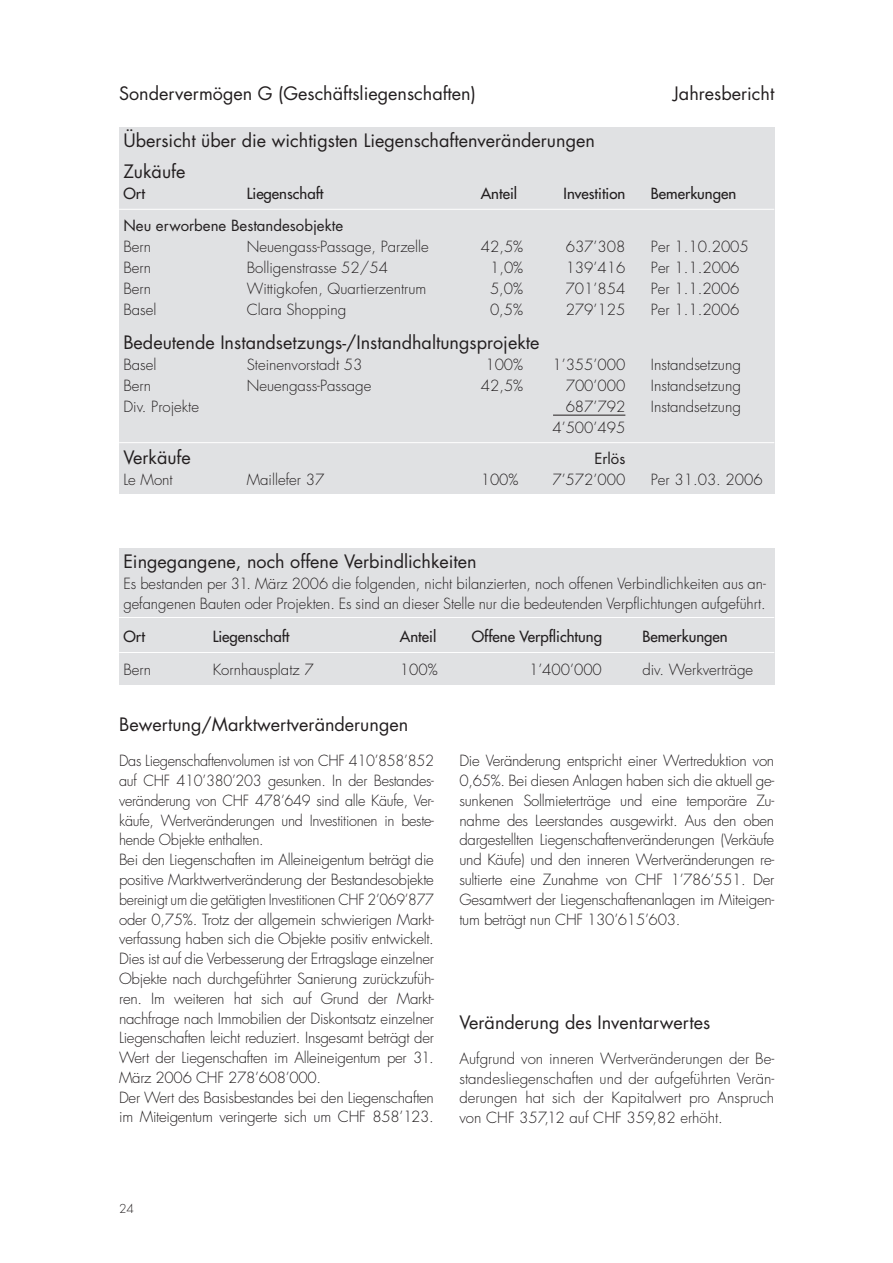
<style>
.page{position:relative;width:893px;height:1263px;background:#fff}
.page>*{position:absolute;margin:0;border:0;box-sizing:border-box;transform-origin:0 0}
.t1{font:18px/31.7px "Futura";color:#231f20}
.t2{font:300 15px/19.8px "Futura";letter-spacing:-.02em;color:#231f20;scale:.96 1}
.t3{font:300 15px/19.8px "Futura";letter-spacing:-.02em;color:#231f20;text-align:justify}
.t4{font:300 15px/19.8px "Futura";color:#231f20}
.t5{font:15px "Futura";color:#231f20}
.t6{font:15px "Futura";color:#231f20}
.t7{font:300 12px "Futura";color:#231f20}
.s1{color:#e0e1e3}
</style>
<div class="page">
<div style="left:119px;top:549px;width:655px;height:136px;background:#e0e1e3"></div>
<div style="left:119px;top:128px;width:655px;height:366px;background:#e0e1e3"></div>
<hr style="left:119px;top:209px;width:655px;height:1px;background:#fff">
<hr style="left:553px;top:415px;width:72px;height:1px;background:#231f20">
<hr style="left:119px;top:442px;width:655px;height:1px;background:#fff">
<hr style="left:119px;top:617px;width:655px;height:1px;background:#fff">
<hr style="left:119px;top:652px;width:655px;height:1px;background:#fff">
<p class="t1" style="left:119px;top:79px;width:358px">Sondervermögen G (Geschäftsliegenschaften)</p>
<p class="t1" style="left:673px;top:79px;width:102px">Jahresbericht</p>
<p class="t1" style="left:123px;top:126px;width:473px">Übersicht über die wichtigsten Liegenschaftenveränderungen<br>Zukäufe</p>
<p class="t5" style="left:123px;top:186px;width:23px">Ort</p>
<p class="t5" style="left:247px;top:186px;width:78px">Liegenschaft</p>
<p class="t5" style="left:480px;top:186px;width:38px">Anteil</p>
<p class="t5" style="left:563px;top:186px;width:63px">Investition</p>
<p class="t5" style="left:651px;top:186px;width:87px">Bemerkungen</p>
<p class="t6" style="left:123px;top:218px;width:221px">Neu erworbene Bestandesobjekte</p>
<p class="t3" style="left:123px;top:238px;width:29px">Bern</p>
<p class="t4" style="left:247px;top:238px;width:184px">Neuengass-Passage, Parzelle</p>
<p class="t3" style="left:480px;top:238px;width:44px">42,5%</p>
<p class="t3" style="left:565px;top:238px;width:61px">637’308</p>
<p class="t4" style="left:651px;top:238px;width:99px">Per 1.10.2005</p>
<p class="t3" style="left:123px;top:259px;width:29px">Bern</p>
<p class="t4" style="left:247px;top:259px;width:143px">Bolligenstrasse 52/54</p>
<p class="t3" style="left:490px;top:259px;width:35px">1,0%</p>
<p class="t3" style="left:565px;top:259px;width:61px">139’416</p>
<p class="t3" style="left:651px;top:259px;width:90px">Per 1.1.2006</p>
<p class="t3" style="left:123px;top:280px;width:29px">Bern</p>
<p class="t4" style="left:247px;top:280px;width:181px">Wittigkofen, Quartierzentrum</p>
<p class="t3" style="left:490px;top:280px;width:35px">5,0%</p>
<p class="t3" style="left:565px;top:280px;width:61px">701’854</p>
<p class="t3" style="left:651px;top:280px;width:90px">Per 1.1.2006</p>
<p class="t3" style="left:123px;top:301px;width:35px">Basel</p>
<p class="t4" style="left:247px;top:301px;width:101px">Clara Shopping</p>
<p class="t3" style="left:490px;top:301px;width:35px">0,5%</p>
<p class="t3" style="left:565px;top:301px;width:61px">279’125</p>
<p class="t3" style="left:651px;top:301px;width:90px">Per 1.1.2006</p>
<p class="t1" style="left:123px;top:328px;width:417px">Bedeutende Instandsetzungs-/Instandhaltungsprojekte</p>
<p class="t3" style="left:123px;top:355px;width:35px">Basel</p>
<p class="t4" style="left:247px;top:355px;width:117px">Steinenvorstadt 53</p>
<p class="t3" style="left:480px;top:355px;width:44px"><span class="s1">,</span>100%</p>
<p class="t3" style="left:552px;top:355px;width:74px">1’355’000</p>
<p class="t4" style="left:651px;top:355px;width:91px">Instandsetzung</p>
<p class="t3" style="left:123px;top:376px;width:29px">Bern</p>
<p class="t4" style="left:247px;top:376px;width:126px">Neuengass-Passage</p>
<p class="t3" style="left:480px;top:376px;width:44px">42,5%</p>
<p class="t3" style="left:565px;top:376px;width:61px">700’000</p>
<p class="t4" style="left:651px;top:376px;width:91px">Instandsetzung</p>
<p class="t4" style="left:123px;top:397px;width:77px">Div. Projekte</p>
<p class="t3" style="left:565px;top:397px;width:61px">687’792</p>
<p class="t4" style="left:651px;top:397px;width:91px">Instandsetzung</p>
<p class="t3" style="left:552px;top:418px;width:74px">4’500’495</p>
<p class="t1" style="left:123px;top:443px;width:69px">Verkäufe</p>
<p class="t6" style="left:594px;top:452px;width:32px">Erlös</p>
<p class="t3" style="left:123px;top:471px;width:51px">Le Mont</p>
<p class="t4" style="left:247px;top:471px;width:79px">Maillefer 37</p>
<p class="t3" style="left:480px;top:471px;width:39px">100%</p>
<p class="t3" style="left:552px;top:471px;width:74px">7’572’000</p>
<p class="t4" style="left:651px;top:471px;width:113px">Per 31.03. 2006</p>
<p class="t1" style="left:123px;top:547px;width:355px">Eingegangene, noch offene Verbindlichkeiten</p>
<p class="t4" style="left:123px;top:575px;width:644px">Es bestanden per 31. März 2006 die folgenden, nicht bilanzierten, noch offenen Verbindlichkeiten aus an&shy;gefangenen Bauten oder Projekten. Es sind an dieser Stelle nur die bedeutenden Verpflichtungen aufgeführt.</p>
<p class="t5" style="left:123px;top:629px;width:23px">Ort</p>
<p class="t5" style="left:213px;top:629px;width:78px">Liegenschaft</p>
<p class="t5" style="left:400px;top:629px;width:38px">Anteil</p>
<p class="t5" style="left:471px;top:629px;width:132px">Offene Verpflichtung</p>
<p class="t5" style="left:642px;top:629px;width:87px">Bemerkungen</p>
<p class="t3" style="left:123px;top:661px;width:29px">Bern</p>
<p class="t4" style="left:213px;top:661px;width:102px">Kornhausplatz 7</p>
<p class="t3" style="left:400px;top:661px;width:39px">100%</p>
<p class="t3" style="left:529px;top:661px;width:74px">1’400’000</p>
<p class="t4" style="left:642px;top:661px;width:112px">div. Werkverträge</p>
<p class="t1" style="left:119px;top:711px;width:291px">Bewertung/Marktwertveränderungen</p>
<p class="t2" style="left:119px;top:752px;width:329px">Das Liegenschaftenvolumen ist von CHF 410’858’852 auf CHF 410’380’203 gesunken. In der Bestandes&shy;veränderung von CHF 478’649 sind alle Käufe, Ver&shy;käufe, Wertveränderungen und Investitionen in beste&shy;hende Objekte enthalten.<br>Bei den Liegenschaften im Alleineigentum beträgt die positive Marktwertveränderung der Bestandesobjekte bereinigt um die getätigten Investitionen CHF 2’069’877 oder 0,75%. Trotz der allgemein schwierigen Markt&shy;verfassung haben sich die Objekte positiv entwickelt.<br>Dies ist auf die Verbesserung der Ertragslage einzelner Objekte nach durchgeführter Sanierung zurückzufüh&shy;ren. Im weiteren hat sich auf Grund der Markt&shy;nachfrage nach Immobilien der Diskontsatz einzelner Liegenschaften leicht reduziert. Insgesamt beträgt der Wert der Liegenschaften im Alleineigentum per 31.<br>März 2006 CHF 278’608’000.<br>Der Wert des Basisbestandes bei den Liegenschaften im Miteigentum veringerte sich um CHF 858’123.</p>
<p class="t3" style="left:459px;top:752px;width:316px">Die Veränderung entspricht einer Wertreduktion von 0,65%. Bei diesen Anlagen haben sich die aktuell ge&shy;sunkenen Sollmieterträge und eine temporäre Zu&shy;nahme des Leerstandes ausgewirkt. Aus den oben dargestellten Liegenschaftenveränderungen (Verkäufe und Käufe) und den inneren Wertveränderungen re&shy;sultierte eine Zunahme von CHF 1’786’551. Der Gesamtwert der Liegenschaftenanlagen im Miteigen&shy;tum beträgt nun CHF 130’615’603.</p>
<p class="t1" style="left:459px;top:1008px;width:252px">Veränderung des Inventarwertes</p>
<p class="t3" style="left:459px;top:1050px;width:316px">Aufgrund von inneren Wertveränderungen der Be&shy;standesliegenschaften und der aufgeführten Verän&shy;derungen hat sich der Kapitalwert pro Anspruch von CHF 357,12 auf CHF 359,82 erhöht.</p>
<p class="t7" style="left:119px;top:1203px;width:16px">24</p>
</div>
